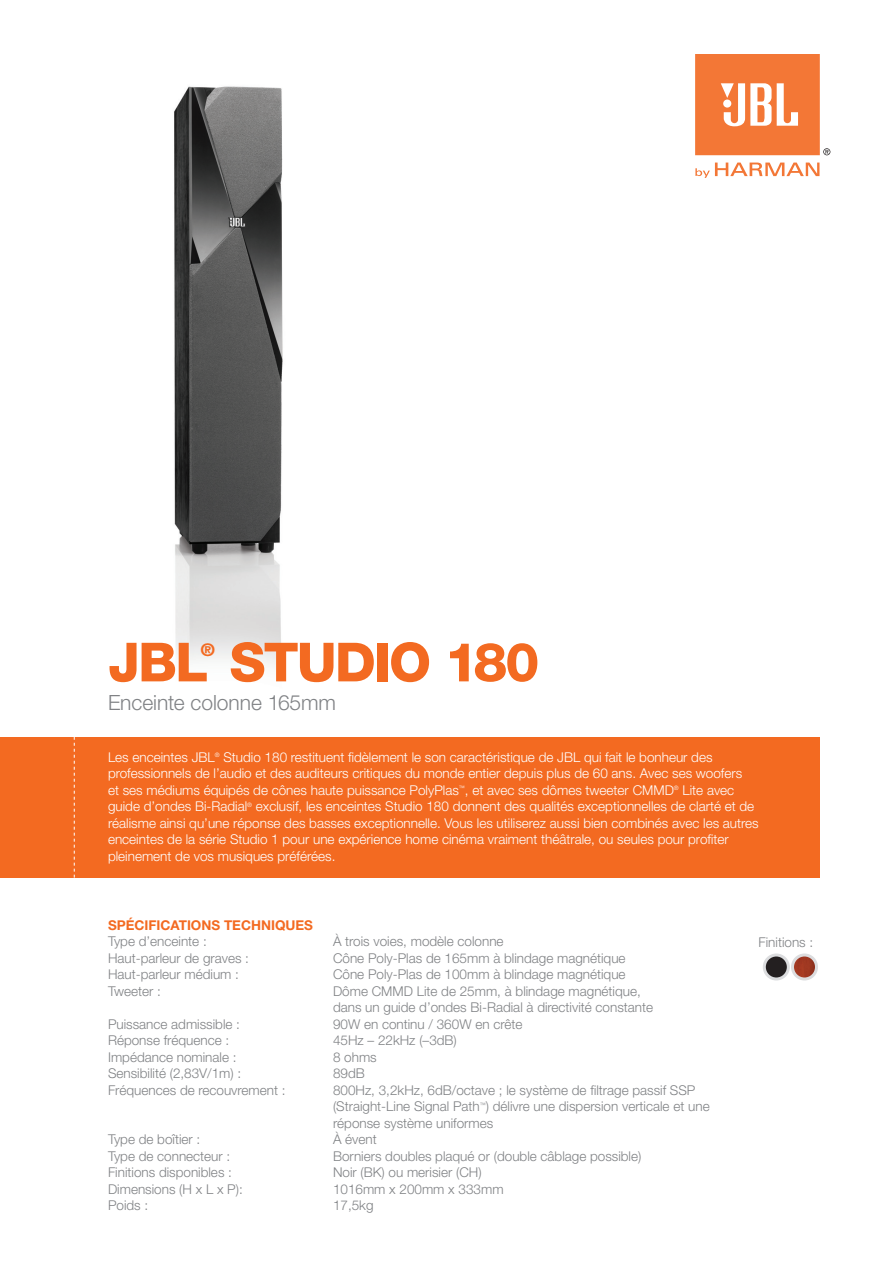
<style>
.page{position:relative;width:893px;height:1263px;background:#fff}
.page>*{position:absolute;margin:0;border:0;box-sizing:border-box;transform-origin:0 0}
.t1{font:800 54px "Helvetica Neue";letter-spacing:-.035em;color:#f36a21}
.t2{font:300 21px "Helvetica Neue";letter-spacing:-.005em;color:#808285}
.t3{font:800 17.55px "Helvetica Neue";color:#f36a21}
.t4{font:300 13.5px/16.5px "Helvetica Neue";color:#808285}
.t5{font:300 13.5px/16.5px "Helvetica Neue";color:#fff}
.t6{font:700 13.5px "Helvetica Neue";color:#f36a21}
</style>
<div class="page">
<svg style="left:695px;top:163px;width:124px;height:15px"></svg>
<svg style="left:695px;top:54px;width:135px;height:101px"></svg>
<img style="left:174px;top:86px;width:109px;height:582px">
<div style="left:0;top:737px;width:819px;height:141px;background:#f36a21"></div>
<svg style="left:74px;top:737px;width:1px;height:141px"></svg>
<img style="left:792px;top:955px;width:24px;height:24px;border-radius:12px">
<div style="left:791px;top:953px;width:27px;height:27px;border:3px solid #dcdddf;border-radius:50%"></div>
<div style="left:764px;top:955px;width:24px;height:24px;background:#231f20;border-radius:50%"></div>
<div style="left:763px;top:953px;width:27px;height:27px;border:3px solid #dcdddf;border-radius:50%"></div>
<h1 class="t1" style="left:108px;top:630px;width:433px">JBL Studio 180</h1>
<p class="t3" style="left:201px;top:639px;width:16px">®</p>
<h2 class="t2" style="left:108px;top:689px;width:230px">Enceinte colonne 165mm</h2>
<p class="t5" style="left:108px;top:748px;width:652px">Les enceintes JBL<sup>®</sup> Studio 180 restituent fidèlement le son caractéristique de JBL qui fait le bonheur des professionnels de l’audio et des auditeurs critiques du monde entier depuis plus de 60 ans. Avec ses woofers<br>et ses médiums équipés de cônes haute puissance PolyPlas<sup>™</sup>, et avec ses dômes tweeter CMMD<sup>®</sup> Lite avec guide d’ondes Bi-Radial<sup>®</sup> exclusif, les enceintes Studio 180 donnent des qualités exceptionnelles de clarté et de réalisme ainsi qu’une réponse des basses exceptionnelle. Vous les utiliserez aussi bien combinés avec les autres enceintes de la série Studio 1 pour une expérience home cinéma vraiment théâtrale, ou seules pour profiter pleinement de vos musiques préférées.</p>
<p class="t6" style="left:108px;top:917px;width:206px">SPÉCIFICATIONS TECHNIQUES</p>
<p class="t4" style="left:108px;top:933px;width:100px">Type d’enceinte :</p>
<p class="t4" style="left:333px;top:933px;width:172px">À trois voies, modèle colonne</p>
<p class="t4" style="left:108px;top:949px;width:143px">Haut-parleur de graves :</p>
<p class="t4" style="left:333px;top:949px;width:294px">Cône Poly-Plas de 165mm à blindage magnétique</p>
<p class="t4" style="left:108px;top:966px;width:133px">Haut-parleur médium :</p>
<p class="t4" style="left:333px;top:966px;width:294px">Cône Poly-Plas de 100mm à blindage magnétique</p>
<p class="t4" style="left:108px;top:982px;width:54px">Tweeter :</p>
<p class="t4" style="left:333px;top:982px;width:322px">Dôme CMMD Lite de 25mm, à blindage magnétique, dans un guide d’ondes Bi-Radial à directivité constante</p>
<p class="t4" style="left:108px;top:1015px;width:134px">Puissance admissible :</p>
<p class="t4" style="left:333px;top:1015px;width:191px">90W en continu / 360W en crête</p>
<p class="t4" style="left:108px;top:1032px;width:123px">Réponse fréquence :</p>
<p class="t4" style="left:333px;top:1032px;width:125px">45Hz – 22kHz (–3dB)</p>
<p class="t4" style="left:108px;top:1048px;width:130px">Impédance nominale :</p>
<p class="t4" style="left:333px;top:1048px;width:45px">8 ohms</p>
<p class="t4" style="left:108px;top:1065px;width:135px">Sensibilité (2,83V/1m) :</p>
<p class="t4" style="left:333px;top:1065px;width:33px">89dB</p>
<p class="t4" style="left:108px;top:1081px;width:179px">Fréquences de recouvrement :</p>
<p class="t4" style="left:333px;top:1081px;width:378px">800Hz, 3,2kHz, 6dB/octave ; le système de filtrage passif SSP (Straight-Line Signal Path<sup>™</sup>) délivre une dispersion verticale et une réponse système uniformes</p>
<p class="t4" style="left:108px;top:1131px;width:94px">Type de boîtier :</p>
<p class="t4" style="left:333px;top:1131px;width:45px">À évent</p>
<p class="t4" style="left:108px;top:1147px;width:124px">Type de connecteur :</p>
<p class="t4" style="left:333px;top:1147px;width:310px">Borniers doubles plaqué or (double câblage possible)</p>
<p class="t4" style="left:108px;top:1164px;width:125px">Finitions disponibles :</p>
<p class="t4" style="left:333px;top:1164px;width:150px">Noir (BK) ou merisier (CH)</p>
<p class="t4" style="left:108px;top:1180px;width:136px">Dimensions (H x L x P):</p>
<p class="t4" style="left:333px;top:1180px;width:172px">1016mm x 200mm x 333mm</p>
<p class="t4" style="left:108px;top:1197px;width:42px">Poids :</p>
<p class="t4" style="left:333px;top:1197px;width:42px">17,5kg</p>
<p class="t4" style="left:758px;top:933px;width:56px">Finitions :</p>
</div>
